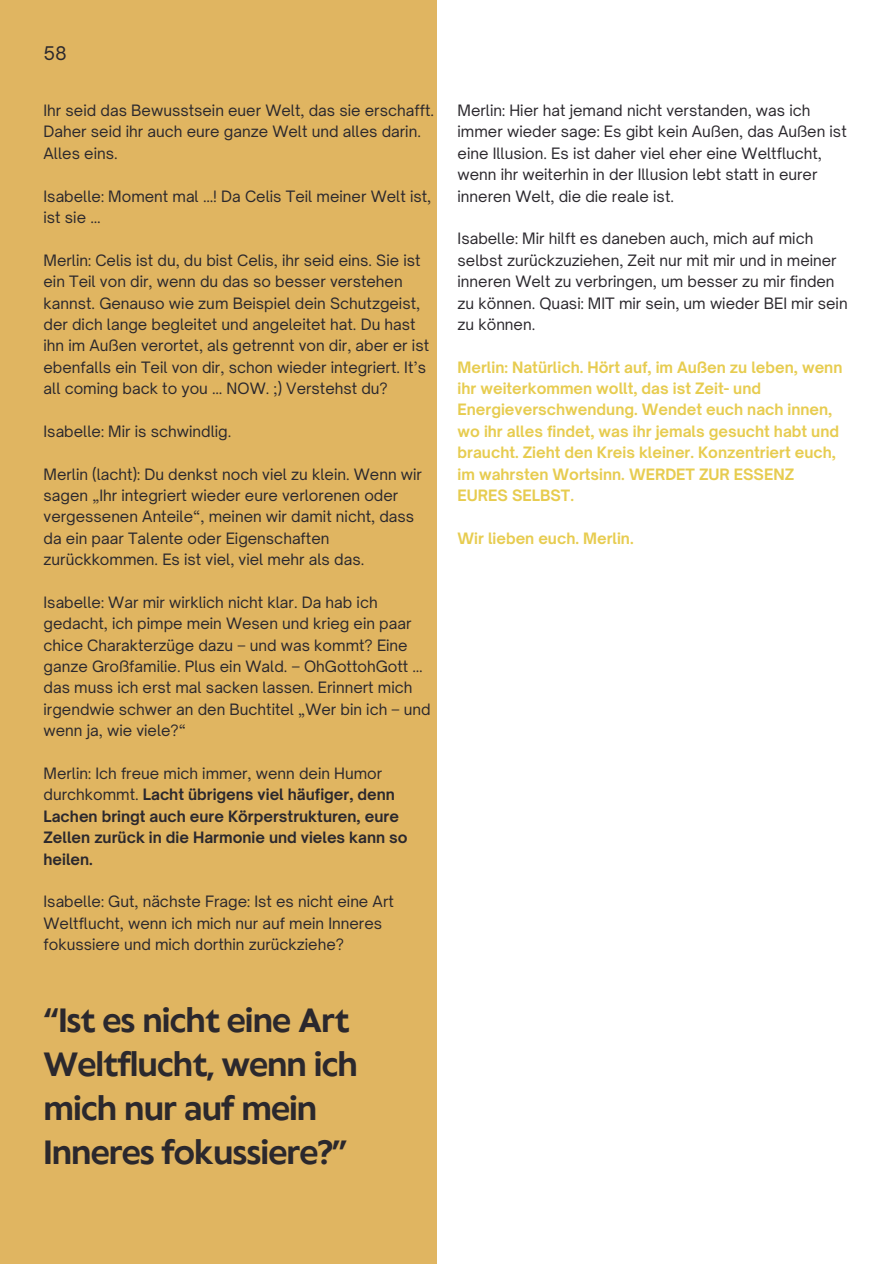
<style>
.page{position:relative;width:893px;height:1264px;background:#fff}
.page>*{position:absolute;margin:0;border:0;box-sizing:border-box;transform-origin:0 0}
.t1{font:700 31.5px/43.8px "Klein Text";letter-spacing:-.03em;color:#2b282d}
.t2{font:18px "Open Sauce One";color:#2b282d}
.t3{font:15px/21.3px "Open Sauce One";color:#2b282d}
.t4{font:700 15px/21.3px "Open Sauce One";color:#e7cc50}
.t5{font:700 15px/21.3px "Open Sauce One";color:#2b282d}
.s1{font-weight:400}
</style>
<div class="page">
<div style="left:0;top:0;width:436px;height:1263px;background:#e0b561"></div>
<p class="t2" style="left:44px;top:42px;width:25px">58</p>
<p class="t3" style="left:44px;top:99px;width:392px">Ihr seid das Bewusstsein euer Welt, das sie erschafft.<br>Daher seid ihr auch eure ganze Welt und alles darin.<br>Alles eins.</p>
<p class="t3" style="left:44px;top:185px;width:389px">Isabelle: Moment mal …! Da Celis Teil meiner Welt ist, ist sie …</p>
<p class="t3" style="left:44px;top:249px;width:387px">Merlin: Celis ist du, du bist Celis, ihr seid eins. Sie ist ein Teil von dir, wenn du das so besser verstehen kannst. Genauso wie zum Beispiel dein Schutzgeist, der dich lange begleitet und angeleitet hat. Du hast ihn im Außen verortet, als getrennt von dir, aber er ist ebenfalls ein Teil von dir, schon wieder integriert. It’s all coming back to you … NOW. ;) Verstehst du?</p>
<p class="t3" style="left:44px;top:420px;width:189px">Isabelle: Mir is schwindlig.</p>
<p class="t3" style="left:44px;top:463px;width:380px">Merlin (lacht): Du denkst noch viel zu klein. Wenn wir sagen „Ihr integriert wieder eure verlorenen oder vergessenen Anteile&lt;, meinen wir damit nicht, dass da ein paar Talente oder Eigenschaften zurückkommen. Es ist viel, viel mehr als das.</p>
<p class="t3" style="left:44px;top:591px;width:389px">Isabelle: War mir wirklich nicht klar. Da hab ich gedacht, ich pimpe mein Wesen und krieg ein paar chice Charakterzüge dazu – und was kommt? Eine ganze Großfamilie. Plus ein Wald. – OhGottohGott … das muss ich erst mal sacken lassen. Erinnert mich irgendwie schwer an den Buchtitel „Wer bin ich – und wenn ja, wie viele?&lt;</p>
<p class="t5" style="left:44px;top:762px;width:365px"><span class="s1">Merlin: Ich freue mich immer, wenn dein Humor durchkommt.</span> Lacht übrigens viel häufiger, denn Lachen bringt auch eure Körperstrukturen, eure Zellen zurück in die Harmonie und vieles kann so heilen.</p>
<p class="t3" style="left:44px;top:890px;width:352px">Isabelle: Gut, nächste Frage: Ist es nicht eine Art<br>Weltflucht, wenn ich mich nur auf mein Inneres fokussiere und mich dorthin zurückziehe?</p>
<h1 class="t1" style="left:44px;top:996px;width:316px">&lt;Ist es nicht eine Art<br>Weltflucht, wenn ich mich nur auf mein<br>Inneres fokussiere?=</h1>
<p class="t3" style="left:457px;top:99px;width:390px">Merlin: Hier hat jemand nicht verstanden, was ich immer wieder sage: Es gibt kein Außen, das Außen ist eine Illusion. Es ist daher viel eher eine Weltflucht, wenn ihr weiterhin in der Illusion lebt statt in eurer inneren Welt, die die reale ist.</p>
<p class="t3" style="left:457px;top:228px;width:391px">Isabelle: Mir hilft es daneben auch, mich auf mich selbst zurückzuziehen, Zeit nur mit mir und in meiner inneren Welt zu verbringen, um besser zu mir finden zu können. Quasi: MIT mir sein, um wieder BEI mir sein zu können.</p>
<p class="t4" style="left:457px;top:356px;width:386px">Merlin: Natürlich. Hört auf, im Außen zu leben, wenn ihr weiterkommen wollt, das ist Zeit- und Energieverschwendung. Wendet euch nach innen, wo ihr alles findet, was ihr jemals gesucht habt und braucht. Zieht den Kreis kleiner. Konzentriert euch, im wahrsten Wortsinn. WERDET ZUR ESSENZ EURES SELBST.</p>
<p class="t4" style="left:457px;top:527px;width:177px">Wir lieben euch. Merlin.</p>
</div>
